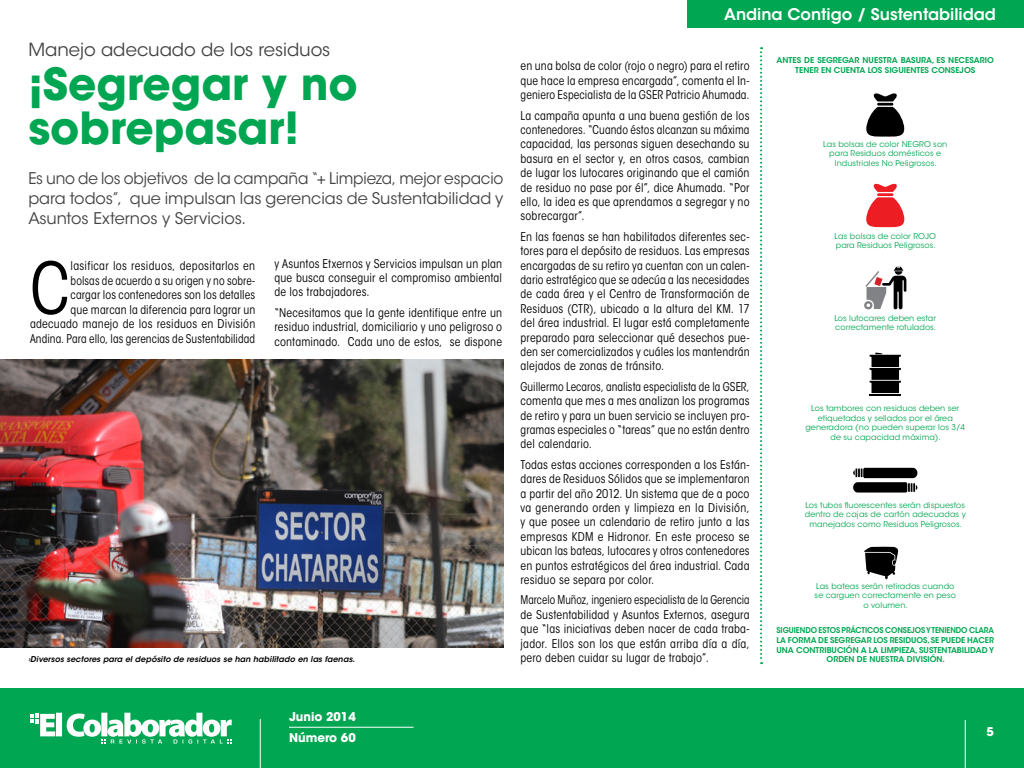
<style>
.page{position:relative;width:1024px;height:768px;background:#fff}
.page>*{position:absolute;margin:0;border:0;box-sizing:border-box;transform-origin:0 0}
.t1{font:condensed 70.8px "ITC Avant Garde Std";color:#000}
.t2{font:700 44px/44px "ITC Avant Garde Std";color:#00a651}
.t3{font:18px "ITC Avant Garde Std";letter-spacing:-.005em;color:#424242}
.t4{font:16px/20px "ITC Avant Garde Std";letter-spacing:-.005em;color:#424242;text-align:justify;scale:.95 1}
.t5{font:600 16px "ITC Avant Garde Std";color:#fff}
.t6{font:condensed 12px/14.4px "ITC Avant Garde Std";letter-spacing:.015em;color:#000;text-align:justify}
.t7{font:condensed 12px/14.4px "ITC Avant Garde Std";letter-spacing:.015em;color:#000;text-align:justify;scale:.95 1}
.t8{font:condensed 12px/14.4px "ITC Avant Garde Std";letter-spacing:.015em;color:#000;text-align:justify;scale:.92 1}
.t9{font:700 12px "ITC Avant Garde Std";color:#fff}
.t10{font:8px/9.6px "ITC Avant Garde Std";letter-spacing:.01em;color:#00a651;text-align:center}
.t11{font:600 8px "ITC Avant Garde Std";color:#00a651}
.t12{font:600 8px/9.6px "ITC Avant Garde Std";color:#00a651;scale:.93 1}
.t13{font:italic 600 8px "ITC Avant Garde Std";letter-spacing:.01em;color:#000}
</style>
<div class="page">
<div style="left:0;top:688px;width:1024px;height:80px;background:#00a651"></div>
<div style="left:687px;top:0;width:337px;height:28px;background:#00a651"></div>
<hr style="left:965px;top:720px;width:1px;height:48px;background:#fff">
<hr style="left:260px;top:719px;width:1px;height:49px;background:#fff">
<hr style="left:289px;top:727px;width:125px;height:1px;background:#fff">
<svg style="left:30px;top:713px;width:202px;height:31px"></svg>
<img style="left:0;top:360px;width:503px;height:288px">
<svg style="left:760px;top:47px;width:2px;height:617px"></svg>
<svg style="left:853px;top:468px;width:64px;height:25px"></svg>
<svg style="left:864px;top:547px;width:35px;height:32px"></svg>
<svg style="left:866px;top:93px;width:38px;height:44px"></svg>
<svg style="left:866px;top:183px;width:38px;height:45px"></svg>
<svg style="left:864px;top:266px;width:42px;height:43px"></svg>
<hr style="left:870px;top:394px;width:31px;height:2px;background:#000">
<svg style="left:870px;top:353px;width:31px;height:40px"></svg>
<h3 class="t5" style="left:724px;top:4px;width:273px">ANDINA CONTIGO / SUSTENTABILIDAD</h3>
<h3 class="t3" style="left:28px;top:39px;width:304px">Manejo adecuado de los residuos</h3>
<h2 class="t2" style="left:28px;top:62px;width:331px">¡Segregar y no sobrepasar!</h2>
<h3 class="t4" style="left:28px;top:169px;width:502px">Es uno de los objetivos de la campaña “+ Limpieza, mejor espacio para todos”, que impulsan las gerencias de Sustentabilidad y Asuntos Externos y Servicios.</h3>
<p class="t6" style="left:30px;top:259px;width:227px;text-align:right">lasificar los residuos, depositarlos en<br>bolsas de acuerdo a su origen y no sobre-<br>cargar los contenedores son los detalles<br>que marcan la diferencia para lograr un adecuado manejo de los residuos en División Andina. Para ello, las gerencias de Sustentabilidad</p>
<p class="t6" style="left:274px;top:256px;width:229px">y Asuntos Etxernos y Servicios impulsan un plan que busca conseguir el compromiso ambiental de los trabajadores.</p>
<h1 class="t1" style="left:30px;top:246px;width:41px">C</h1>
<p class="t6" style="left:274px;top:305px;width:229px">“Necesitamos que la gente identifique entre un residuo industrial, domiciliario y uno peligroso o contaminado. Cada uno de estos, se dispone</p>
<p class="t6" style="left:521px;top:59px;width:231px">en una bolsa de color (rojo o negro) para el retiro que hace la empresa encargada”, comenta el In&shy;geniero Especialista de la GSER Patricio Ahumada.</p>
<p class="t6" style="left:521px;top:108px;width:231px">La campaña apunta a una buena gestión de los contenedores. “Cuando éstos alcanzan su máxima capacidad, las personas siguen desechando su basura en el sector y, en otros casos, cambian de lugar los lutocares originando que el camión de residuo no pase por él”, dice Ahumada. “Por ello, la idea es que aprendamos a segregar y no sobrecargar”.</p>
<p class="t6" style="left:521px;top:229px;width:231px">En las faenas se han habilitados diferentes sec&shy;tores para el depósito de residuos. Las empresas encargadas de su retiro ya cuentan con un calen&shy;dario estratégico que se adecúa a las necesidades de cada área y el Centro de Transformación de Residuos (CTR), ubicado a la altura del KM. 17 del área industrial. El lugar está completamente preparado para seleccionar qué desechos pue&shy;den ser comercializados y cuáles los mantendrán alejados de zonas de tránsito.</p>
<p class="t7" style="left:521px;top:379px;width:243px">Guillermo Lecaros, analista especialista de la GSER, comenta que mes a mes analizan los programas de retiro y para un buen servicio se incluyen pro&shy;gramas especiales o “tareas” que no están dentro del calendario.</p>
<p class="t6" style="left:521px;top:457px;width:231px">Todas estas acciones corresponden a los Están&shy;dares de Residuos Sólidos que se implementaron a partir del año 2012. Un sistema que de a poco va generando orden y limpieza en la División, y que posee un calendario de retiro junto a las empresas KDM e Hidronor. En este proceso se ubican las bateas, lutocares y otros contenedores en puntos estratégicos del área industrial. Cada residuo se separa por color.</p>
<p class="t8" style="left:521px;top:593px;width:251px">Marcelo Muñoz, ingeniero especialista de la Gerencia de Sustentabilidad y Asuntos Externos, asegura que “las iniciativas deben nacer de cada traba&shy;jador. Ellos son los que están arriba día a día,</p>
<p class="t13" style="left:28px;top:654px;width:328px">›Diversos sectores para el depósito de residuos se han habilitado en las faenas.</p>
<p class="t6" style="left:521px;top:650px;width:190px">pero deben cuidar su lugar de trabajo”.</p>
<p class="t9" style="left:289px;top:709px;width:68px">Junio 2014</p>
<p class="t9" style="left:289px;top:730px;width:68px">Número 60</p>
<p class="t11" style="left:777px;top:55px;width:184px">ANTES DE SEGREGAR NUESTRA BASURA, ES NECESA</p>
<p class="t11" style="left:980px;top:55px;width:16px">RIO</p>
<p class="t11" style="left:795px;top:65px;width:181px">TENER EN CUENTA LOS SIGUIENTES CONSEJOS</p>
<p class="t10" style="left:823px;top:139px;width:126px">Las bolsas de color NEGRO son para Residuos domésticos e<br>Industriales No Peligrosos.</p>
<p class="t10" style="left:835px;top:231px;width:103px;text-align:left">Las bolsas de color ROJO para Residuos Peligrosos.</p>
<p class="t10" style="left:834px;top:313px;width:103px;text-align:left">Los lutocares deben estar correctamente rotulados.</p>
<p class="t10" style="left:805px;top:403px;width:161px">Los tambores con residuos deben ser etiquetados y sellados por el área generadora (no pueden superar los 3/4 de su capacidad máxima).</p>
<p class="t10" style="left:805px;top:500px;width:162px">Los tubos fluorescentes serán dispuestos dentro de cajas de cartón adecuadas y manejados como Residuos Peligrosos.</p>
<p class="t10" style="left:815px;top:581px;width:143px">Las bateas serán retiradas cuando se carguen correctamente en peso o volumen.</p>
<p class="t12" style="left:777px;top:626px;width:235px">SIGUIENDO ESTOS PRÁCTICOS CONSEJOS Y TENIENDO CLARA<br>LA FORMA DE SEGREGAR LOS RESIDUOS, SE PUEDE HACE</p>
<p class="t11" style="left:989px;top:635px;width:6px">R</p>
<p class="t11" style="left:777px;top:645px;width:219px">UNA CONTRIBUCIÓN A LA LIMPIEZA, SUSTENTABILIDAD Y</p>
<p class="t11" style="left:827px;top:654px;width:120px">ORDEN DE NUESTRA DIVISIÓN.</p>
<p class="t9" style="left:987px;top:724px;width:9px">5</p>
</div>
